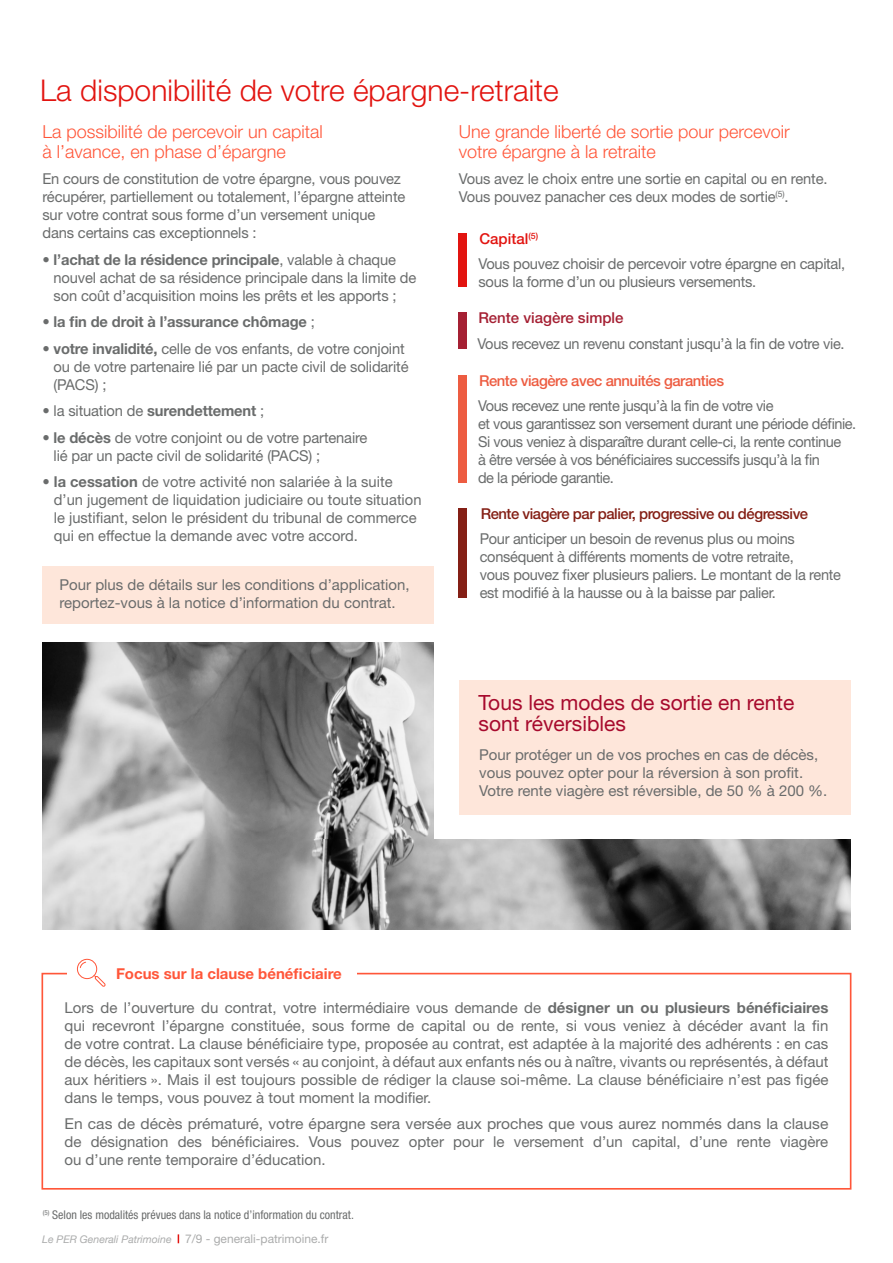
<style>
.page{position:relative;width:893px;height:1263px;background:#fff}
.page>*{position:absolute;margin:0;border:0;box-sizing:border-box;transform-origin:0 0}
.t1{font:300 30px "Helvetica Neue LT Std";color:#e21410}
.t2{font:21px/21px "Helvetica Neue LT Std";color:#a70a2d}
.t3{font:300 18px/19.5px "Helvetica Neue LT Std";color:#ff5639}
.t4{font:15px/18px "Helvetica Neue LT Std";letter-spacing:-.01em;color:#6a6c6c}
.t5{font:15px/18px "Helvetica Neue LT Std";letter-spacing:-.03em;color:#6a6c6c}
.t6{font:15px/18px "Helvetica Neue LT Std";letter-spacing:-.01em;color:#6a6c6c;text-align:justify;scale:1.04 1}
.t7{font:500 15px "Helvetica Neue LT Std";letter-spacing:-.03em;color:#841f15}
.t8{font:700 15px "Helvetica Neue LT Std";letter-spacing:-.01em;color:#6a6c6c}
.t9{font:500 15px "Helvetica Neue LT Std";letter-spacing:-.03em;color:#ed5c41}
.t10{font:700 15px "Helvetica Neue LT Std";color:#ff5639}
.t11{font:500 15px "Helvetica Neue LT Std";color:#a52033}
.t12{font:500 15px "Helvetica Neue LT Std";color:#e21410}
.t13{font:condensed 12px/24.2px "Helvetica Neue LT Std";color:#6a6c6c}
.s1{font-weight:700}
.s2{font-weight:400}
.s3{font-family:"Helvetica Neue";font-style:italic;font-stretch:normal;font-size:10.5px;color:#abacac}
.s4{font-stretch:normal;color:#abacac}
</style>
<div class="page">
<div style="left:458px;top:508px;width:9px;height:90px;background:#841f15"></div>
<div style="left:459px;top:680px;width:392px;height:134px;background:#fee6da"></div>
<div style="left:43px;top:566px;width:391px;height:58px;background:#fee6da"></div>
<div style="left:41px;top:973px;width:810px;height:216px;border:2px solid #ff5639"></div>
<div style="left:459px;top:233px;width:8px;height:54px;background:#e21410"></div>
<div style="left:459px;top:313px;width:8px;height:36px;background:#a52033"></div>
<div style="left:458px;top:375px;width:9px;height:108px;background:#ed5c41"></div>
<div style="left:67px;top:964px;width:290px;height:19px;background:#fff"></div>
<div style="left:77px;top:959px;width:20px;height:20px;border:1px solid #ff5639;border-radius:50%"></div>
<svg style="left:79px;top:961px;width:7px;height:7px"></svg>
<svg style="left:93px;top:974px;width:13px;height:13px"></svg>
<img style="left:43px;top:642px;width:391px;height:288px">
<img style="left:44px;top:840px;width:806px;height:90px">
<h1 class="t1" style="left:40px;top:72px;width:520px">La disponibilité de votre épargne-retraite</h1>
<p class="t3" style="left:42px;top:122px;width:282px">La possibilité de percevoir un capital à l’avance, en phase d’épargne</p>
<p class="t4" style="left:42px;top:170px;width:364px">En cours de constitution de votre épargne, vous pouvez récupérer, partiellement ou totalement, l’épargne atteinte sur votre contrat sous forme d’un versement unique dans certains cas exceptionnels :</p>
<p class="t4" style="left:54px;top:250px;width:364px;text-indent:-11px">• <span class="s1">l’achat de la résidence principale</span>, valable à chaque nouvel achat de sa résidence principale dans la limite de son coût d’acquisition moins les prêts et les apports ;</p>
<p class="t8" style="left:42px;top:313px;width:274px"><span class="s2">•</span> la fin de droit à l’assurance chômage <span class="s2">;</span></p>
<p class="t4" style="left:54px;top:339px;width:356px;text-indent:-11px">• <span class="s1">votre invalidité,</span> celle de vos enfants, de votre conjoint ou de votre partenaire lié par un pacte civil de solidarité (PACS) ;</p>
<p class="t4" style="left:42px;top:402px;width:223px">• la situation de <span class="s1">surendettement</span> ;</p>
<p class="t4" style="left:54px;top:428px;width:315px;text-indent:-11px">• <span class="s1">le décès</span> de votre conjoint ou de votre partenaire lié par un pacte civil de solidarité (PACS) ;</p>
<p class="t4" style="left:54px;top:473px;width:369px;text-indent:-11px">• <span class="s1">la cessation</span> de votre activité non salariée à la suite d’un jugement de liquidation judiciaire ou toute situation le justifiant, selon le président du tribunal de commerce qui en effectue la demande avec votre accord.</p>
<p class="t3" style="left:459px;top:122px;width:333px">Une grande liberté de sortie pour percevoir votre épargne à la retraite</p>
<p class="t4" style="left:459px;top:170px;width:370px">Vous avez le choix entre une sortie en capital ou en rente.<br>Vous pouvez panacher ces deux modes de sortie<sup>(5)</sup>.</p>
<p class="t12" style="left:479px;top:229px;width:60px">Capital<sup>(5)</sup></p>
<p class="t4" style="left:479px;top:254px;width:368px">Vous pouvez choisir de percevoir votre épargne en capital, sous la forme d’un ou plusieurs versements.</p>
<p class="t11" style="left:478px;top:309px;width:147px">Rente viagère simple</p>
<p class="t4" style="left:477px;top:334px;width:369px">Vous recevez un revenu constant jusqu’à la fin de votre vie.</p>
<p class="t9" style="left:479px;top:372px;width:247px">Rente viagère avec annuités garanties</p>
<p class="t5" style="left:478px;top:397px;width:380px">Vous recevez une rente jusqu’à la fin de votre vie<br>et vous garantissez son versement durant une période définie.<br>Si vous veniez à disparaître durant celle-ci, la rente continue<br>à être versée à vos bénéficiaires successifs jusqu’à la fin<br>de la période garantie.</p>
<p class="t7" style="left:481px;top:505px;width:329px">Rente viagère par palier, progressive ou dégressive</p>
<p class="t4" style="left:480px;top:529px;width:363px">Pour anticiper un besoin de revenus plus ou moins conséquent à différents moments de votre retraite,<br>vous pouvez fixer plusieurs paliers. Le montant de la rente est modifié à la hausse ou à la baisse par palier.</p>
<p class="t4" style="left:60px;top:575px;width:352px">Pour plus de détails sur les conditions d’application, reportez-vous à la notice d’information du contrat.</p>
<h2 class="t2" style="left:479px;top:692px;width:317px">Tous les modes de sortie en rente sont réversibles</h2>
<p class="t10" style="left:116px;top:964px;width:227px">Focus sur la clause bénéficiaire</p>
<p class="t4" style="left:479px;top:746px;width:350px">Pour protéger un de vos proches en cas de décès, vous pouvez opter pour la réversion à son profit.<br>Votre rente viagère est réversible, de 50 % à 200 %.</p>
<p class="t4" style="left:65px;top:998px;width:765px;text-align:justify">Lors de l’ouverture du contrat, votre intermédiaire vous demande de <span class="s1">désigner un ou plusieurs bénéficiaires </span>qui recevront l’épargne constituée, sous forme de capital ou de rente, si vous veniez à décéder avant la fin de votre contrat. La clause bénéficiaire type, proposée au contrat, est adaptée à la majorité des adhérents : en cas de décès, les capitaux sont versés « au conjoint, à défaut aux enfants nés ou à naître, vivants ou représentés, à défaut aux héritiers ». Mais il est toujours possible de rédiger la clause soi-même. La clause bénéficiaire n’est pas figée dans le temps, vous pouvez à tout moment la modifier.</p>
<p class="t6" style="left:65px;top:1115px;width:736px">En cas de décès prématuré, votre épargne sera versée aux proches que vous aurez nommés dans la clause de désignation des bénéficiaires. Vous pouvez opter pour le versement d’un capital, d’une rente viagère ou d’une rente temporaire d’éducation.</p>
<p class="t13" style="left:42px;top:1203px;width:313px"><sup>(5)</sup> Selon les modalités prévues dans la notice d’information du contrat.<br><span class="s3">Le PER Generali Patrimoine</span> <span class="s4">7/9 - generali-patrimoine.fr</span></p>
</div>
